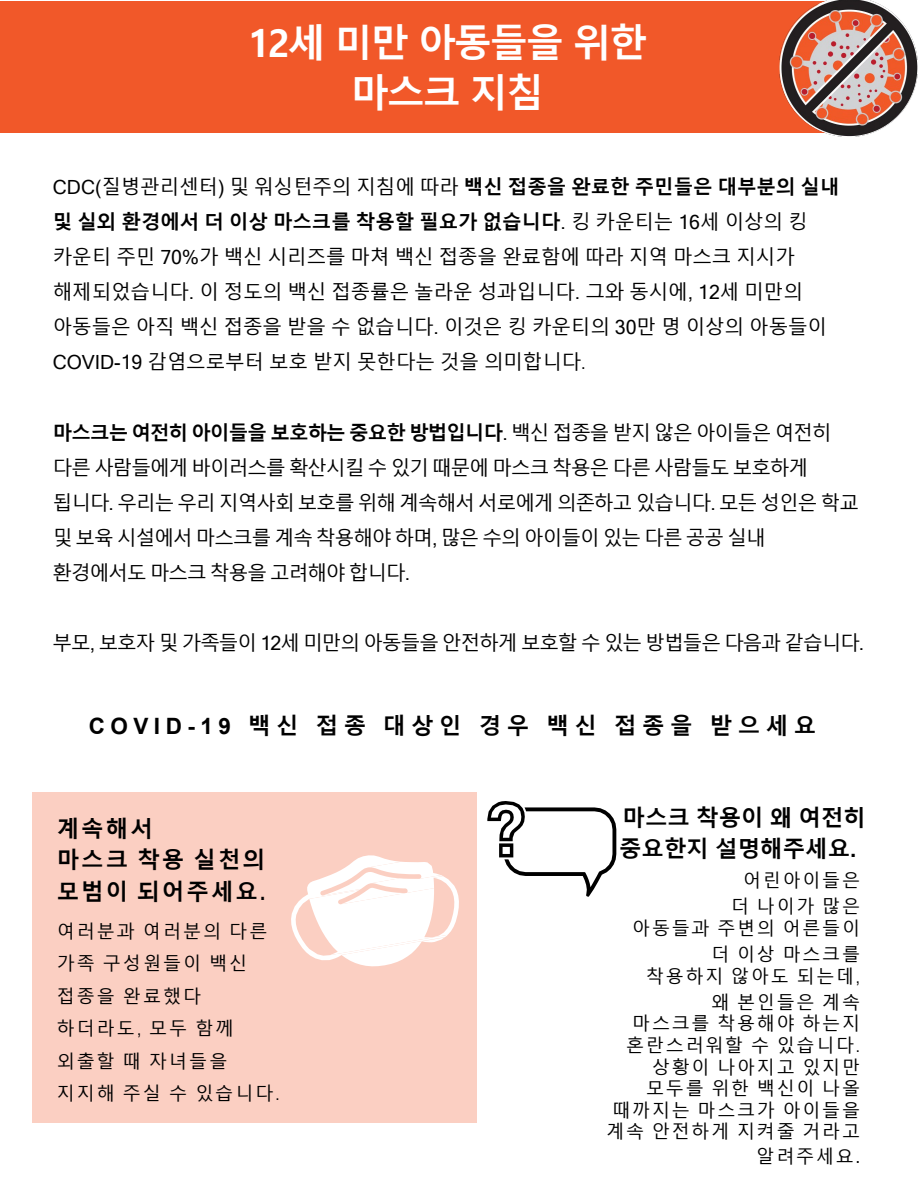
<style>
.page{position:relative;width:918px;height:1188px;background:#fff}
.page>*{position:absolute;margin:0;border:0;box-sizing:border-box;transform-origin:0 0}
.t1{font:700 38.25px/50.6px "Malgun Gothic";letter-spacing:-.06em;color:#fff;text-align:center}
.t2{font:700 22.5px "Malgun Gothic";letter-spacing:.245em;color:#000}
.t3{font:700 22.5px "Malgun Gothic";letter-spacing:.09em;color:#000}
.t4{font:700 22.5px/31.3px "Malgun Gothic";color:#000}
.t5{font:19.5px/35.1px "Malgun Gothic";letter-spacing:-.005em;color:#000}
.t6{font:19.5px/35.1px "Malgun Gothic";letter-spacing:-.045em;color:#000}
.t7{font:18px/21.6px "Malgun Gothic";letter-spacing:.1em;color:#000;text-align:right}
.s1{font-family:"Microsoft Sans Serif"}
.s2{font-weight:700}
.s3{font-family:"Arial Narrow"}
.s4{font-family:"Arial"}
.s5{font-family:"Arial Narrow";font-size:21px}
</style>
<div class="page">
<div style="left:0;top:1px;width:866px;height:132px;background:#f15829"></div>
<img style="left:780px;top:0;width:138px;height:136px">
<div style="left:33px;top:792px;width:444px;height:331px;background:#fbcfc2"></div>
<svg style="left:291px;top:855px;width:168px;height:111px"></svg>
<svg style="left:487px;top:801px;width:129px;height:96px"></svg>
<p class="t1" style="left:248px;top:18px;width:401px">12세 미만 아동들을 위한 마스크 지침</p>
<p class="t5" style="left:53px;top:170px;width:788px"><span class="s1">CDC(</span>질병관리센터<span class="s1">)</span> 및 워싱턴주의 지침에 따라 <span class="s2">백신 접종을 완료한 주민들은 대부분의 실내 및 실외 환경에서 더 이상 마스크를 착용할 필요가 없습니다</span><span class="s1">.</span> 킹 카운티는 <span class="s1">16</span>세 이상의 킹 카운티 주민 <span class="s1">70%</span>가 백신 시리즈를 마쳐 백신 접종을 완료함에 따라 지역 마스크 지시가 해제되었습니다<span class="s1">.</span> 이 정도의 백신 접종률은 놀라운 성과입니다<span class="s1">.</span> 그와 동시에<span class="s1">, 12</span>세 미만의 아동들은 아직 백신 접종을 받을 수 없습니다<span class="s1">.</span> 이것은 킹 카운티의 <span class="s1">30</span>만 명 이상의 아동들이 <span class="s1">COVID-19</span> 감염으로부터 보호 받지 못한다는 것을 의미합니다<span class="s3">.</span></p>
<p class="t6" style="left:53px;top:415px;width:808px"><span class="s2">마스크는 여전히 아이들을 보호하는 중요한 방법입니다</span><span class="s1">.</span> 백신 접종을 받지 않은 아이들은 여전히 다른 사람들에게 바이러스를 확산시킬 수 있기 때문에 마스크 착용은 다른 사람들도 보호하게 됩니다<span class="s1">.</span> 우리는 우리 지역사회 보호를 위해 계속해서 서로에게 의존하고 있습니다<span class="s1">.</span> 모든 성인은 학교 및 보육 시설에서 마스크를 계속 착용해야 하며<span class="s1">,</span> 많은 수의 아이들이 있는 다른 공공 실내 환경에서도 마스크 착용을 고려해야 합니다<span class="s1">.</span></p>
<p class="t6" style="left:53px;top:626px;width:813px">부모<span class="s1">,</span> 보호자 및 가족들이 <span class="s1">12</span>세 미만의 아동들을 안전하게 보호할 수 있는 방법들은 다음과 같습니다<span class="s1">.</span></p>
<p class="t2" style="left:89px;top:713px;width:729px"><span class="s4">COVID-19</span> 백신 접종 대상인 경우 백신 접종을 받으세요</p>
<p class="t3" style="left:57px;top:816px;width:98px">계속해서</p>
<p class="t3" style="left:57px;top:847px;width:210px">마스크 착용 실천의</p>
<p class="t3" style="left:57px;top:878px;width:210px">모범이 되어주세요<span class="s3">.</span></p>
<p class="t7" style="left:57px;top:916px;width:224px;line-height:32.4px;text-align:left">여러분과 여러분의 다른 가족 구성원들이 백신 접종을 완료했다 하더라도<span class="s3">,</span> 모두 함께 외출할 때 자녀들을 지지해 주실 수 있습니다<span class="s3">.</span></p>
<p class="t4" style="left:619px;top:802px;width:249px">마스크 착용이 왜 여전히 중요한지 설명해주세요<span class="s4">.</span></p>
<p class="t7" style="left:743px;top:870px;width:118px">어린아이들은</p>
<p class="t7" style="left:632px;top:896px;width:229px">더 나이가 많은<br>아동들과 주변의 어른들이</p>
<p class="t7" style="left:646px;top:944px;width:216px">더 이상 마스크를 착용하지 않아도 되는데<span class="s3">,</span></p>
<p class="t7" style="left:607px;top:992px;width:255px">왜 본인들은 계속<br>마스크를 착용해야 하는지 혼란스러워할 수 있습니다<span class="s3">. </span>상황이 나아지고 있지만 모두를 위한 백신이 나올 때까지는 마스크가 아이들을 계속 안전하게 지켜줄 거라고</p>
<p class="t7" style="left:757px;top:1146px;width:105px">알려주세요<span class="s5">.</span></p>
</div>
